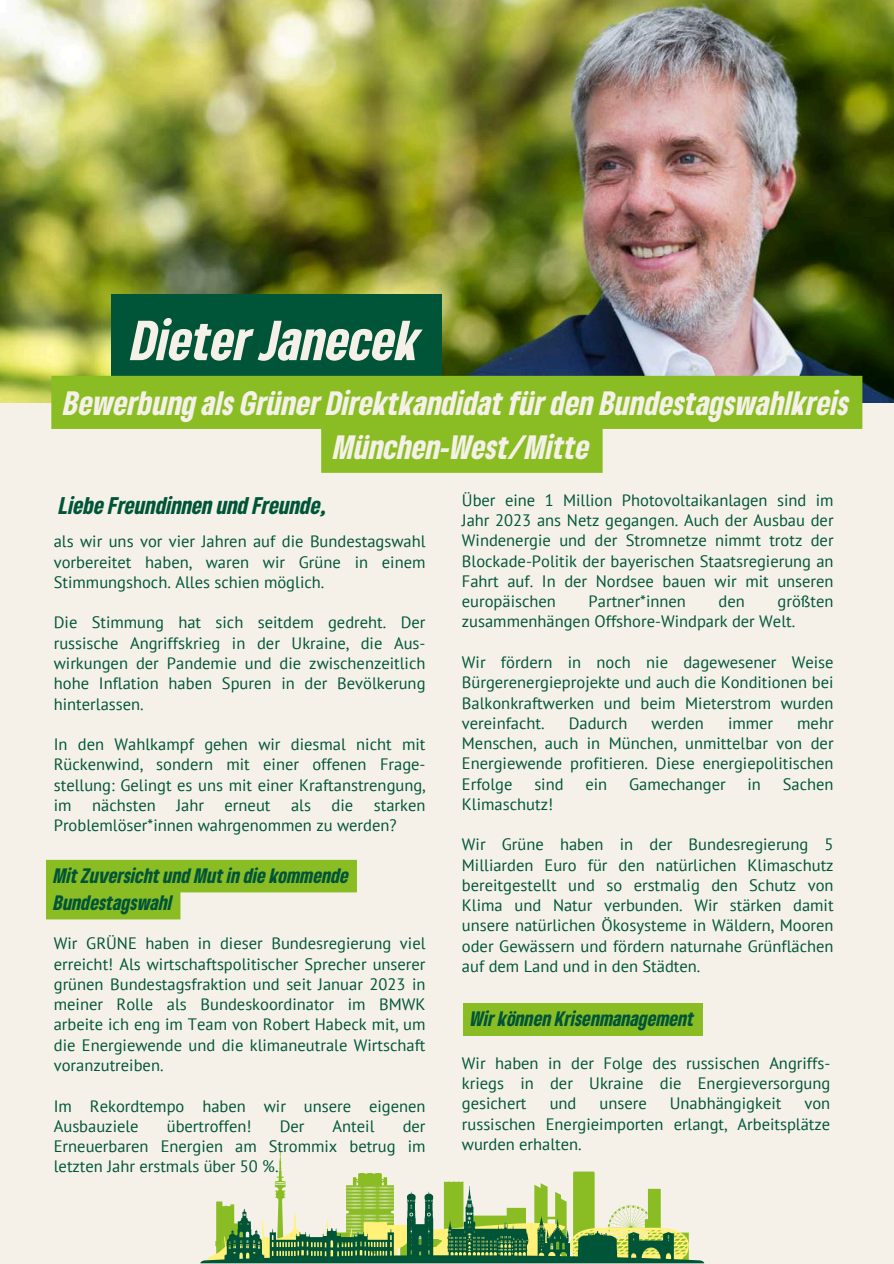
<style>
.page{position:relative;width:894px;height:1264px;background:#fff}
.page>*{position:absolute;margin:0;border:0;box-sizing:border-box;transform-origin:0 0}
.t1{font:italic 900 condensed 52.5px "Gruene Type";color:#f5f1e9}
.t2{font:italic 900 condensed 31.5px/43.8px "Gruene Type";color:#f5f1e9;text-align:center}
.t3{font:italic 900 condensed 22.5px "Gruene Type";color:#005538}
.t4{font:italic 900 condensed 19.5px/27px "Gruene Type";color:#005538}
.t5{font:16.5px/20.2px "PT Sans";color:#005538;text-align:justify}
</style>
<div class="page">
<div style="left:0;top:0;width:893px;height:1263px;background:#f5f1e9"></div>
<img style="left:0;top:0;width:893px;height:403px">
<svg style="left:200px;top:1146px;width:504px;height:117px"></svg>
<div style="left:111px;top:294px;width:330px;height:89px;background:#005538"></div>
<svg style="left:51px;top:376px;width:811px;height:97px;fill:#8abd24"></svg>
<svg style="left:46px;top:859px;width:311px;height:60px"></svg>
<div style="left:462px;top:1002px;width:240px;height:33px;background:#8abd24"></div>
<h1 class="t1" style="left:132px;top:305px;width:290px">Dieter Janecek</h1>
<h2 class="t2" style="left:64px;top:380px;width:787px">Bewerbung als Grüner Direktkandidat für den Bundestagswahlkreis<br>München-West/Mitte</h2>
<h3 class="t3" style="left:59px;top:491px;width:268px">Liebe Freundinnen und Freunde,</h3>
<p class="t5" style="left:54px;top:532px;width:373px">als wir uns vor vier Jahren auf die Bundestagswahl vorbereitet haben, waren wir Grüne in einem Stimmungshoch. Alles schien möglich.</p>
<p class="t5" style="left:54px;top:613px;width:373px">Die Stimmung hat sich seitdem gedreht. Der russische Angriffskrieg in der Ukraine, die Aus&shy;wirkungen der Pandemie und die zwischenzeitlich hohe Inflation haben Spuren in der Bevölkerung hinterlassen.</p>
<p class="t5" style="left:54px;top:734px;width:373px">In den Wahlkampf gehen wir diesmal nicht mit Rückenwind, sondern mit einer offenen Frage&shy;stellung: Gelingt es uns mit einer Kraftanstrengung, im nächsten Jahr erneut als die starken Problemlöser*innen wahrgenommen zu werden?</p>
<p class="t4" style="left:54px;top:861px;width:297px">Mit Zuversicht und Mut in die kommende<br>Bundestagswahl</p>
<p class="t5" style="left:54px;top:934px;width:373px">Wir GRÜNE haben in dieser Bundesregierung viel erreicht! Als wirtschaftspolitischer Sprecher unserer grünen Bundestagsfraktion und seit Januar 2023 in meiner Rolle als Bundeskoordinator im BMWK arbeite ich eng im Team von Robert Habeck mit, um die Energiewende und die klimaneutrale Wirtschaft voranzutreiben.</p>
<p class="t5" style="left:54px;top:1096px;width:373px">Im Rekordtempo haben wir unsere eigenen<br>Ausbauziele</p>
<p class="t5" style="left:167px;top:1116px;width:86px">übertroffen!</p>
<p class="t5" style="left:280px;top:1116px;width:26px">Der</p>
<p class="t5" style="left:332px;top:1116px;width:43px">Anteil</p>
<p class="t5" style="left:54px;top:1116px;width:373px;text-indent:349px">der Erneuerbaren Energien am Strommix betrug im letzten Jahr erstmals über 50 %.</p>
<p class="t5" style="left:462px;top:490px;width:373px">Über eine 1 Million Photovoltaikanlagen sind im Jahr 2023 ans Netz gegangen. Auch der Ausbau der Windenergie und der Stromnetze nimmt trotz der Blockade-Politik der bayerischen Staatsregierung an Fahrt auf. In der Nordsee bauen wir mit unseren europäischen</p>
<p class="t5" style="left:588px;top:592px;width:99px">Partner*innen</p>
<p class="t5" style="left:718px;top:592px;width:28px">den</p>
<p class="t5" style="left:462px;top:592px;width:373px;text-indent:315px">größten zusammenhängen Offshore-Windpark der Welt.</p>
<p class="t5" style="left:462px;top:652px;width:373px">Wir fördern in noch nie dagewesener Weise Bürgerenergieprojekte und auch die Konditionen bei Balkonkraftwerken und beim Mieterstrom wurden vereinfacht.</p>
<p class="t5" style="left:568px;top:713px;width:60px">Dadurch</p>
<p class="t5" style="left:651px;top:713px;width:54px">werden</p>
<p class="t5" style="left:727px;top:713px;width:47px">immer</p>
<p class="t5" style="left:462px;top:713px;width:373px;text-indent:335px">mehr Menschen, auch in München, unmittelbar von der Energiewende profitieren. Diese energiepolitischen Erfolge</p>
<p class="t5" style="left:534px;top:774px;width:31px">sind</p>
<p class="t5" style="left:585px;top:774px;width:23px">ein</p>
<p class="t5" style="left:629px;top:774px;width:98px">Gamechanger</p>
<p class="t5" style="left:747px;top:774px;width:15px">in</p>
<p class="t5" style="left:782px;top:774px;width:52px">Sachen</p>
<p class="t5" style="left:462px;top:794px;width:93px">Klimaschutz!</p>
<p class="t5" style="left:462px;top:835px;width:373px">Wir Grüne haben in der Bundesregierung 5<br>Milliarden Euro für den natürlichen Klimaschutz bereitgestellt und so erstmalig den Schutz von Klima und Natur verbunden. Wir stärken damit unsere natürlichen Ökosysteme in Wäldern, Mooren oder Gewässern und fördern naturnahe Grünflächen auf dem Land und in den Städten.</p>
<p class="t4" style="left:470px;top:1004px;width:225px">Wir können Krisenmanagement</p>
<p class="t5" style="left:462px;top:1053px;width:370px">Wir haben in der Folge des russischen Angriffs&shy;kriegs in der Ukraine die Energieversorgung gesichert</p>
<p class="t5" style="left:549px;top:1093px;width:28px">und</p>
<p class="t5" style="left:599px;top:1093px;width:49px">unsere</p>
<p class="t5" style="left:669px;top:1093px;width:113px">Unabhängigkeit</p>
<p class="t5" style="left:462px;top:1093px;width:370px;text-indent:342px">von russischen Energieimporten erlangt, Arbeitsplätze wurden erhalten.</p>
</div>
